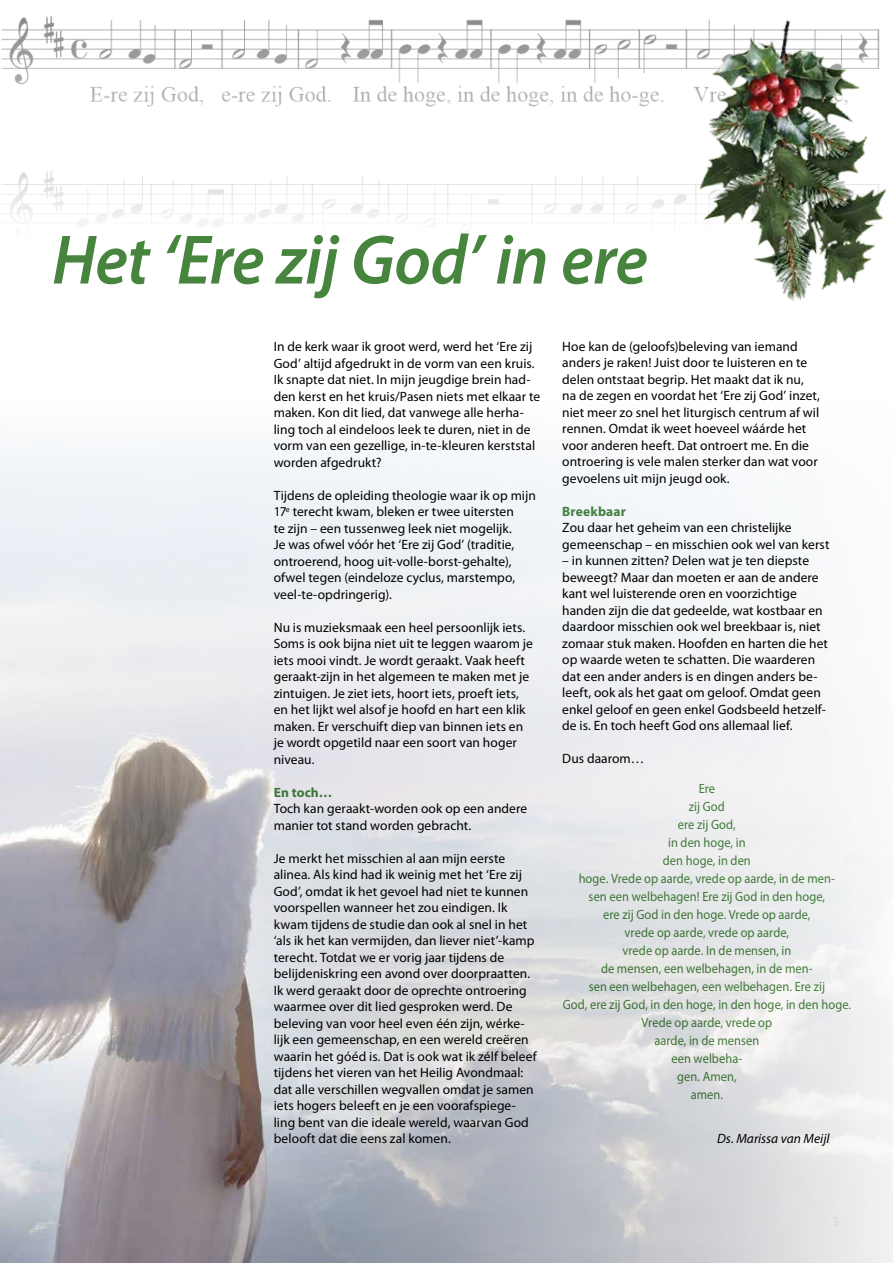
<style>
.page{position:relative;width:893px;height:1263px;background:#fff}
.page>*{position:absolute;margin:0;border:0;box-sizing:border-box;transform-origin:0 0}
.t1{font:italic 600 70.5px "Myriad Pro";letter-spacing:-.01em;color:#47843e;scale:.96 1}
.t2{font:13.5px/16.5px "Myriad Pro";letter-spacing:.005em;color:#000}
.t3{font:13.5px/18px "Myriad Pro";letter-spacing:.005em;color:#47843e;text-align:center;scale:.92 1}
.t4{font:italic 13.5px "Myriad Pro";color:#000}
.t5{font:700 13.5px "Myriad Pro";letter-spacing:.01em;color:#47843e}
</style>
<div class="page">
<img style="left:0;top:448px;width:214px;height:815px">
<img style="left:1px;top:16px;width:605px;height:207px">
<svg style="left:214px;top:448px;width:679px;height:815px"></svg>
<img style="left:606px;top:20px;width:281px;height:281px">
<h1 class="t1" style="left:52px;top:215px;width:622px">Het ‘Ere zij God’ in ere</h1>
<p class="t2" style="left:274px;top:338px;width:268px">In de kerk waar ik groot werd, werd het ‘Ere zij God’ altijd afgedrukt in de vorm van een kruis.<br>Ik snapte dat niet. In mijn jeugdige brein had&shy;den kerst en het kruis/Pasen niets met elkaar te maken. Kon dit lied, dat vanwege alle herha&shy;ling toch al eindeloos leek te duren, niet in de vorm van een gezellige, in-te-kleuren kerststal worden afgedrukt?</p>
<p class="t2" style="left:274px;top:486px;width:264px">Tijdens de opleiding theologie waar ik op mijn 17<sup>e</sup> terecht kwam, bleken er twee uitersten<br>te zijn – een tussenweg leek niet mogelijk.<br>Je was ofwel vóór het ‘Ere zij God’ (traditie, ontroerend, hoog uit-volle-borst-gehalte), ofwel tegen (eindeloze cyclus, marstempo, veel-te-opdringerig).</p>
<p class="t2" style="left:274px;top:618px;width:261px">Nu is muzieksmaak een heel persoonlijk iets.<br>Soms is ook bijna niet uit te leggen waarom je iets mooi vindt. Je wordt geraakt. Vaak heeft geraakt-zijn in het algemeen te maken met je zintuigen. Je ziet iets, hoort iets, proeft iets, en het lijkt wel alsof je hoofd en hart een klik maken. Er verschuift diep van binnen iets en je wordt opgetild naar een soort van hoger niveau.</p>
<p class="t5" style="left:274px;top:783px;width:60px">En toch…</p>
<p class="t2" style="left:274px;top:800px;width:255px">Toch kan geraakt-worden ook op een andere manier tot stand worden gebracht.</p>
<p class="t2" style="left:274px;top:849px;width:264px">Je merkt het misschien al aan mijn eerste alinea. Als kind had ik weinig met het ‘Ere zij God’, omdat ik het gevoel had niet te kunnen voorspellen wanneer het zou eindigen. Ik kwam tijdens de studie dan ook al snel in het ‘als ik het kan vermijden, dan liever niet’-kamp terecht. Totdat we er vorig jaar tijdens de belijdeniskring een avond over doorpraatten.<br>Ik werd geraakt door de oprechte ontroering waarmee over dit lied gesproken werd. De beleving van voor heel even één zijn, wérke&shy;lijk een gemeenschap, en een wereld creëren waarin het góéd is. Dat is ook wat ik zélf beleef tijdens het vieren van het Heilig Avondmaal: dat alle verschillen wegvallen omdat je samen iets hogers beleeft en je een voorafspiege&shy;ling bent van die ideale wereld, waarvan God belooft dat die eens zal komen.</p>
<p class="t2" style="left:562px;top:338px;width:259px">Hoe kan de (geloofs)beleving van iemand anders je raken! Juist door te luisteren en te delen ontstaat begrip. Het maakt dat ik nu, na de zegen en voordat het ‘Ere zij God’ inzet, niet meer zo snel het liturgisch centrum af wil rennen. Omdat ik weet hoeveel wáárde het voor anderen heeft. Dat ontroert me. En die ontroering is vele malen sterker dan wat voor gevoelens uit mijn jeugd ook.</p>
<p class="t5" style="left:562px;top:503px;width:65px">Breekbaar</p>
<p class="t2" style="left:562px;top:519px;width:269px">Zou daar het geheim van een christelijke gemeenschap – en misschien ook wel van kerst</p>
<p class="t2" style="left:562px;top:552px;width:267px">– in kunnen zitten? Delen wat je ten diepste beweegt? Maar dan moeten er aan de andere kant wel luisterende oren en voorzichtige handen zijn die dat gedeelde, wat kostbaar en daardoor misschien ook wel breekbaar is, niet zomaar stuk maken. Hoofden en harten die het op waarde weten te schatten. Die waarderen dat een ander anders is en dingen anders be&shy;leeft, ook als het gaat om geloof. Omdat geen enkel geloof en geen enkel Godsbeeld hetzelf&shy;de is. En toch heeft God ons allemaal lief.</p>
<p class="t2" style="left:562px;top:750px;width:83px">Dus daarom…</p>
<p class="t3" style="left:563px;top:779px;width:315px">Ere<br>zij God<br>ere zij God,<br>in den hoge, in<br>den hoge, in den<br>hoge. Vrede op aarde, vrede op aarde, in de men-<br>sen een welbehagen! Ere zij God in den hoge,<br>ere zij God in den hoge. Vrede op aarde,<br>vrede op aarde, vrede op aarde,<br>vrede op aarde. In de mensen, in<br>de mensen, een welbehagen, in de men-<br>sen een welbehagen, een welbehagen. Ere zij<br>God, ere zij God, in den hoge, in den hoge, in den hoge.<br>Vrede op aarde, vrede op<br>aarde, in de mensen<br>een welbeha-<br>gen. Amen,<br>amen.</p>
<p class="t4" style="left:717px;top:1130px;width:114px">Ds. Marissa van Meijl</p>
</div>
